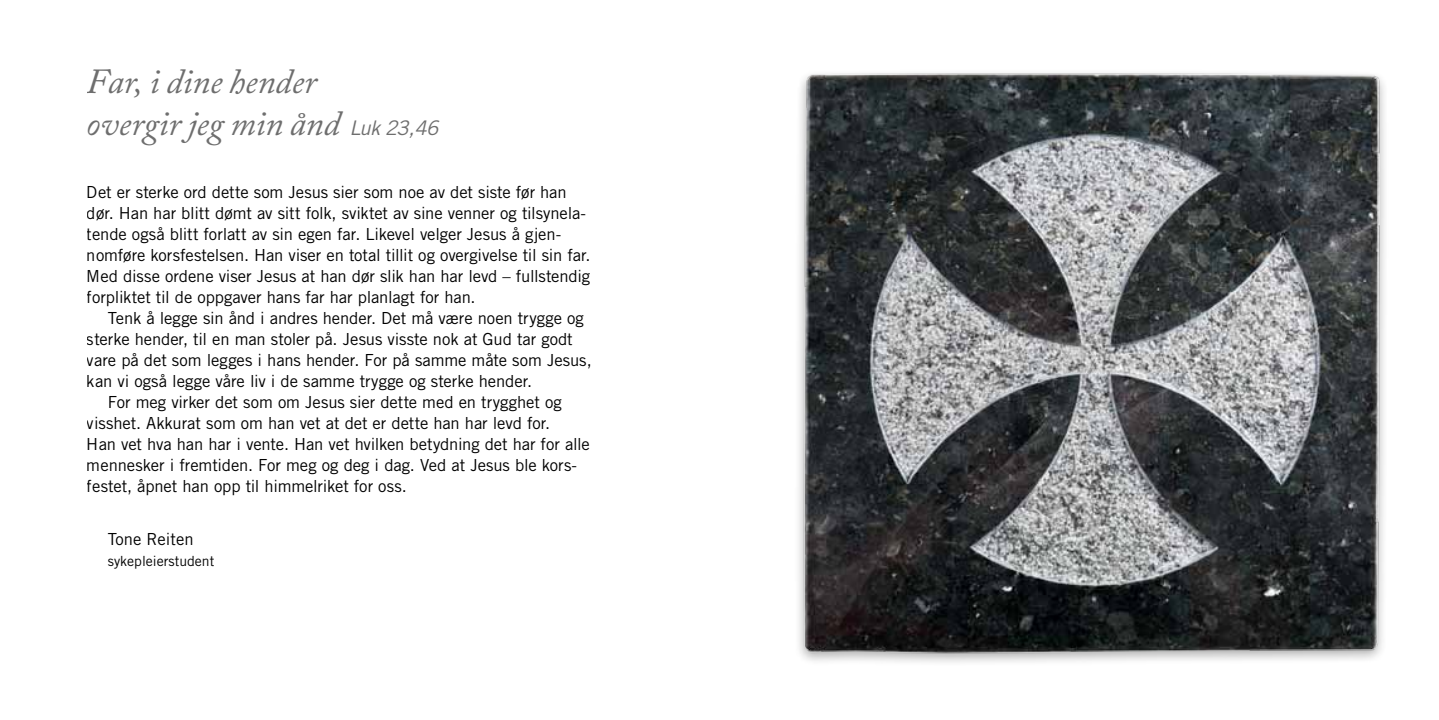
<style>
.page{position:relative;width:1439px;height:720px;background:#fff}
.page>*{position:absolute;margin:0;border:0;box-sizing:border-box;transform-origin:0 0}
.t1{font:italic 35px/42px "Adobe Caslon Pro";color:#6e6e6e}
.t2{font:16.62px/21px "Trade Gothic";letter-spacing:-.005em;color:#000}
.t3{font:14px "Trade Gothic";color:#000}
.s1{font-family:"Trade Gothic";font-size:20.12px}
</style>
<div class="page">
<img style="left:798px;top:73px;width:587px;height:590px">
<h1 class="t1" style="left:87px;top:60px;width:353px">Far, i dine hender<br>overgir jeg min ånd <span class="s1">Luk 23,46</span></h1>
<p class="t2" style="left:87px;top:181px;width:505px">Det er sterke ord dette som Jesus sier som noe av det siste før han dør. Han har blitt dømt av sitt folk, sviktet av sine venner og tilsynela&shy;tende også blitt forlatt av sin egen far. Likevel velger Jesus å gjen&shy;nomføre korsfestelsen. Han viser en total tillit og overgivelse til sin far.<br>Med disse ordene viser Jesus at han dør slik han har levd – fullstendig forpliktet til de oppgaver hans far har planlagt for han.</p>
<p class="t2" style="left:108px;top:307px;width:477px">Tenk å legge sin ånd i andres hender. Det må være noen trygge og</p>
<p class="t2" style="left:87px;top:328px;width:487px">sterke hender, til en man stoler på. Jesus visste nok at Gud tar godt</p>
<p class="t2" style="left:87px;top:349px;width:506px">vare på det som legges i hans hender. For på samme måte som Jesus,</p>
<p class="t2" style="left:87px;top:370px;width:447px">kan vi også legge våre liv i de samme trygge og sterke hender.</p>
<p class="t2" style="left:108px;top:391px;width:455px">For meg virker det som om Jesus sier dette med en trygghet og</p>
<p class="t2" style="left:87px;top:412px;width:465px">visshet. Akkurat som om han vet at det er dette han har levd for.</p>
<p class="t2" style="left:87px;top:433px;width:504px">Han vet hva han har i vente. Han vet hvilken betydning det har for alle</p>
<p class="t2" style="left:87px;top:454px;width:492px">mennesker i fremtiden. For meg og deg i dag. Ved at Jesus ble kors-</p>
<p class="t2" style="left:87px;top:475px;width:321px">festet, åpnet han opp til himmelriket for oss.</p>
<p class="t2" style="left:108px;top:528px;width:87px">Tone Reiten</p>
<p class="t3" style="left:108px;top:552px;width:108px">sykepleierstudent</p>
</div>
